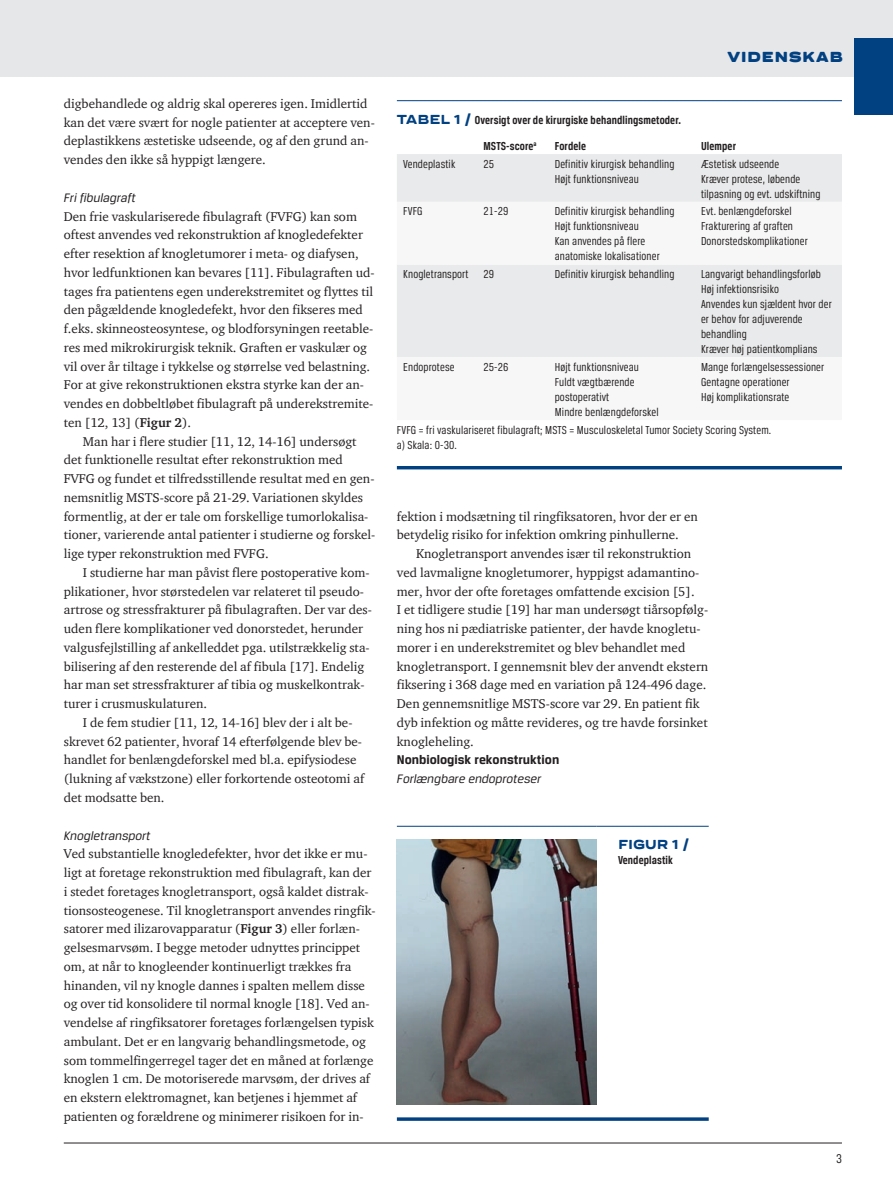
<style>
.page{position:relative;width:893px;height:1191px;background:#fff}
.page>*{position:absolute;margin:0;border:0;box-sizing:border-box;transform-origin:0 0}
.t1{font:900 expanded 15px "Praktika Rnd";letter-spacing:.025em;color:#014081}
.t2{font:700 13.5px "Breuer Text";color:#231f20}
.t3{font:800 expanded 13.5px "Praktika Rnd";color:#014081}
.t4{font:13.5px "Breuer Condensed";color:#231f20}
.t5{font:13.05px/18.8px "ITC Charter Com";color:#231f20}
.t6{font:italic 13.05px "Breuer Text";color:#231f20}
.t7{font:12.3px/15px "Breuer Condensed";letter-spacing:.01em;color:#231f20}
.t8{font:700 12.3px/26.2px "Breuer Condensed";letter-spacing:.01em;color:#231f20}
.s1{font-weight:700}
.s2{font-family:"Praktika Rnd";font-weight:800;font-stretch:expanded;font-size:13.5px;color:#014081}
</style>
<div class="page">
<hr style="left:64px;top:1142px;width:778px;height:1px;background:#231f20">
<div style="left:0;top:0;width:893px;height:77px;background:#e6e7e9"></div>
<div style="left:855px;top:38px;width:38px;height:39px;background:#014081"></div>
<div style="left:855px;top:77px;width:38px;height:38px;background:#014081"></div>
<hr style="left:397px;top:100px;width:445px;height:1px;background:#014081">
<div style="left:397px;top:154px;width:445px;height:48px;background:#e9eaeb"></div>
<div style="left:397px;top:265px;width:445px;height:92px;background:#e9eaeb"></div>
<hr style="left:397px;top:466px;width:445px;height:3px;background:#014081">
<hr style="left:397px;top:826px;width:200px;height:1px;background:#014081">
<hr style="left:597px;top:826px;width:112px;height:1px;background:#014081">
<img style="left:397px;top:839px;width:200px;height:265px">
<hr style="left:397px;top:1117px;width:312px;height:3px;background:#014081">
<p class="t5" style="left:64px;top:94px;width:313px">digbehandlede og aldrig skal opereres igen. Imidlertid kan det være svært for nogle patienter at acceptere ven&shy;deplastikkens æstetiske udseende, og af den grund an&shy;vendes den ikke så hyppigt længere.</p>
<p class="t6" style="left:64px;top:190px;width:74px">Fri fibulagraft</p>
<p class="t5" style="left:64px;top:206px;width:312px">Den frie vaskulariserede fibulagraft (FVFG) kan som oftest anvendes ved rekonstruktion af knogledefekter efter resektion af knogletumorer i meta- og diafysen, hvor ledfunktionen kan bevares [11]. Fibulagraften ud&shy;tages fra patientens egen underekstremitet og flyttes til den pågældende knogledefekt, hvor den fikseres med f.eks. skinneosteosyntese, og blodforsyningen reetable&shy;res med mikrokirurgisk teknik. Graften er vaskulær og vil over år tiltage i tykkelse og størrelse ved belastning.<br>For at give rekonstruktionen ekstra styrke kan der an&shy;vendes en dobbeltløbet fibulagraft på underekstremite&shy;ten [12, 13] (<span class="s1">Figur 2</span>).</p>
<p class="t5" style="left:64px;top:431px;width:313px;text-indent:19px">Man har i flere studier [11, 12, 14-16] undersøgt det funktionelle resultat efter rekonstruktion med FVFG og fundet et tilfredsstillende resultat med en gen&shy;nemsnitlig MSTS-score på 21-29. Variationen skyldes formentlig, at der er tale om forskellige tumorlokalisa&shy;tioner, varierende antal patienter i studierne og forskel&shy;lige typer rekonstruktion med FVFG.</p>
<p class="t5" style="left:64px;top:563px;width:310px;text-indent:19px">I studierne har man påvist flere postoperative kom&shy;plikationer, hvor størstedelen var relateret til pseudo&shy;artrose og stressfrakturer på fibulagraften. Der var des&shy;uden flere komplikationer ved donorstedet, herunder valgusfejlstilling af ankelleddet pga. utilstrækkelig sta&shy;bilisering af den resterende del af fibula [17]. Endelig har man set stressfrakturer af tibia og muskelkontrak&shy;turer i crusmuskulaturen.</p>
<p class="t5" style="left:64px;top:713px;width:302px;text-indent:19px">I de fem studier [11, 12, 14-16] blev der i alt be&shy;skrevet 62 patienter, hvoraf 14 efterfølgende blev be&shy;handlet for benlængdeforskel med bl.a. epifysiodese (lukning af vækstzone) eller forkortende osteotomi af det modsatte ben.</p>
<p class="t6" style="left:64px;top:828px;width:88px">Knogletransport</p>
<p class="t5" style="left:64px;top:844px;width:313px">Ved substantielle knogledefekter, hvor det ikke er mu&shy;ligt at foretage rekonstruktion med fibulagraft, kan der i stedet foretages knogletransport, også kaldet distrak&shy;tionsosteogenese. Til knogletransport anvendes ringfik&shy;satorer med ilizarovapparatur (<span class="s1">Figur 3</span>) eller forlæn&shy;gelsesmarvsøm. I begge metoder udnyttes princippet om, at når to knogleender kontinuerligt trækkes fra hinanden, vil ny knogle dannes i spalten mellem disse og over tid konsolidere til normal knogle [18]. Ved an&shy;vendelse af ringfiksatorer foretages forlængelsen typisk ambulant. Det er en langvarig behandlingsmetode, og som tommelfingerregel tager det en måned at forlænge knoglen 1 cm. De motoriserede marvsøm, der drives af en ekstern elektromagnet, kan betjenes i hjemmet af patienten og forældrene og minimerer risikoen for in-</p>
<p class="t1" style="left:727px;top:43px;width:117px">VIDENSKAB</p>
<p class="t8" style="left:483px;top:106px;width:199px;text-indent:-87px"><span class="s2">TABEL 1 /</span> Oversigt over de kirurgiske behandlingsmetoder.<br>MSTS-score<sup>a</sup></p>
<p class="t8" style="left:555px;top:133px;width:33px">Fordele</p>
<p class="t8" style="left:701px;top:133px;width:37px">Ulemper</p>
<p class="t7" style="left:403px;top:156px;width:54px">Vendeplastik</p>
<p class="t7" style="left:483px;top:156px;width:12px">25</p>
<p class="t7" style="left:555px;top:156px;width:121px">Definitiv kirurgisk behandling<br>Højt funktionsniveau</p>
<p class="t7" style="left:701px;top:156px;width:121px">Æstetisk udseende<br>Kræver protese, løbende tilpasning og evt. udskiftning</p>
<p class="t7" style="left:403px;top:204px;width:21px">FVFG</p>
<p class="t7" style="left:483px;top:204px;width:27px">21-29</p>
<p class="t7" style="left:555px;top:204px;width:121px">Definitiv kirurgisk behandling<br>Højt funktionsniveau<br>Kan anvendes på flere anatomiske lokalisationer</p>
<p class="t7" style="left:701px;top:204px;width:108px">Evt. benlængdeforskel<br>Frakturering af graften<br>Donorstedskomplikationer</p>
<p class="t7" style="left:403px;top:266px;width:92px">Knogletransport 29</p>
<p class="t7" style="left:555px;top:266px;width:121px">Definitiv kirurgisk behandling</p>
<p class="t7" style="left:701px;top:266px;width:132px">Langvarigt behandlingsforløb<br>Høj infektionsrisiko<br>Anvendes kun sjældent hvor der er behov for adjuverende behandling<br>Kræver høj patientkomplians</p>
<p class="t7" style="left:403px;top:359px;width:53px">Endoprotese</p>
<p class="t7" style="left:483px;top:359px;width:27px">25-26</p>
<p class="t7" style="left:555px;top:359px;width:105px">Højt funktionsniveau<br>Fuldt vægtbærende postoperativt<br>Mindre benlængdeforskel</p>
<p class="t7" style="left:701px;top:359px;width:125px">Mange forlængelsessessioner<br>Gentagne operationer<br>Høj komplikationsrate</p>
<p class="t7" style="left:397px;top:422px;width:376px">FVFG = fri vaskulariseret fibulagraft; MSTS = Musculoskeletal Tumor Society Scoring System. a) Skala: 0-30.</p>
<p class="t5" style="left:397px;top:506px;width:303px">fektion i modsætning til ringfiksatoren, hvor der er en betydelig risiko for infektion omkring pinhullerne.</p>
<p class="t5" style="left:397px;top:544px;width:313px;text-indent:19px">Knogletransport anvendes især til rekonstruktion ved lavmaligne knogletumorer, hyppigst adamantino&shy;mer, hvor der ofte foretages omfattende excision [5].<br>I et tidligere studie [19] har man undersøgt tiårsopfølg&shy;ning hos ni pædiatriske patienter, der havde knogletu&shy;morer i en underekstremitet og blev behandlet med knogletransport. I gennemsnit blev der anvendt ekstern fiksering i 368 dage med en variation på 124-496 dage.<br>Den gennemsnitlige MSTS-score var 29. En patient fik dyb infektion og måtte revideres, og tre havde forsinket knogleheling.</p>
<p class="t2" style="left:397px;top:752px;width:164px">Nonbiologisk rekonstruktion</p>
<p class="t6" style="left:397px;top:772px;width:146px">Forlængbare endoproteser</p>
<p class="t3" style="left:618px;top:833px;width:72px">FIGUR 1 /</p>
<p class="t8" style="left:618px;top:847px;width:56px">Vendeplastik</p>
<p class="t4" style="left:836px;top:1150px;width:7px">3</p>
</div>
